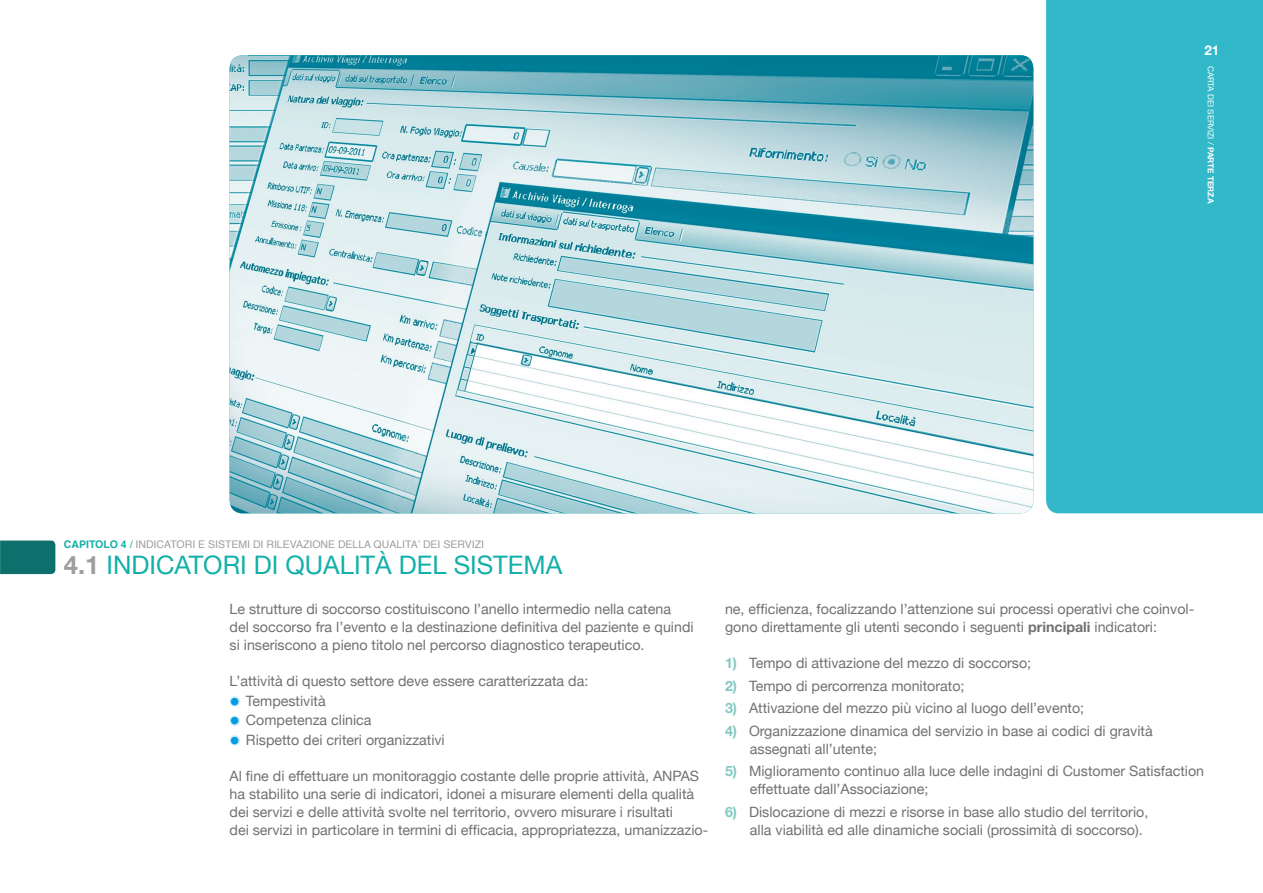
<style>
.page{position:relative;width:1263px;height:893px;background:#fff}
.page>*{position:absolute;margin:0;border:0;box-sizing:border-box;transform-origin:0 0}
.t1{font:25.5px "Helvetica Neue";color:#12b0a9}
.t2{font:14.25px/18px "Helvetica Neue";color:#707172}
.t3{font:700 13.5px "Helvetica Neue LT Std";color:#fff}
.t4{font:10.5px "Helvetica";color:#9c9e9f}
.t5{font:8.25px "Helvetica Neue";color:#fff}
.s1{font-weight:700}
.s2{font-weight:700;color:#12b0a9}
.s3{color:#12b0a9}
.s4{font-weight:700;color:#9c9e9f}
.s5{font-size:21px;color:#009ee0}
.s6{font-weight:700;color:#83c9c3}
</style>
<div class="page">
<svg style="left:229px;top:696px;width:11px;height:50px"></svg>
<img style="left:230px;top:55px;width:803px;height:458px">
<div style="left:1046px;top:0;width:217px;height:513px;background:#32b8c9"></div>
<div style="left:0;top:540px;width:55px;height:34px;background:#0e706c"></div>
<p class="t3" style="left:1204px;top:42px;width:17px">21</p>
<p class="t5" style="left:1215px;top:66px;width:139px;rotate:90deg">CARTA DEI SERVIZI / <span class="s1">PARTE TERZA</span></p>
<p class="t4" style="left:64px;top:537px;width:422px"><span class="s2">CAPITOLO 4</span> <span class="s3">/</span> INDICATORI E SISTEMI DI RILEVAZIONE DELLA QUALITA’ DEI SERVIZI</p>
<h1 class="t1" style="left:64px;top:550px;width:500px"><span class="s4">4.1</span> INDICATORI DI QUALITÀ DEL SISTEMA</h1>
<p class="t2" style="left:230px;top:600px;width:465px">Le strutture di soccorso costituiscono l’anello intermedio nella catena del soccorso fra l’evento e la destinazione definitiva del paziente e quindi si inseriscono a pieno titolo nel percorso diagnostico terapeutico.</p>
<p class="t2" style="left:230px;top:672px;width:360px">L’attività di questo settore deve essere caratterizzata da:</p>
<p class="t2" style="left:230px;top:692px;width:98px"><span class="s5">•</span> Tempestività</p>
<p class="t2" style="left:230px;top:711px;width:143px"><span class="s5">•</span> Competenza clinica</p>
<p class="t2" style="left:230px;top:731px;width:217px"><span class="s5">•</span> Rispetto dei criteri organizzativi</p>
<p class="t2" style="left:230px;top:767px;width:480px">Al fine di effettuare un monitoraggio costante delle proprie attività, ANPAS ha stabilito una serie di indicatori, idonei a misurare elementi della qualità dei servizi e delle attività svolte nel territorio, ovvero misurare i risultati<br>dei servizi in particolare in termini di efficacia, appropriatezza, umanizzazio-</p>
<p class="t2" style="left:725px;top:600px;width:471px">ne, efficienza, focalizzando l’attenzione sui processi operativi che coinvol&shy;gono direttamente gli utenti secondo i seguenti <span class="s1">principali</span> indicatori:</p>
<p class="t2" style="left:725px;top:654px;width:308px"><span class="s6">1)</span> Tempo di attivazione del mezzo di soccorso;</p>
<p class="t2" style="left:725px;top:677px;width:241px"><span class="s6">2)</span> Tempo di percorrenza monitorato;</p>
<p class="t2" style="left:725px;top:699px;width:361px"><span class="s6">3)</span> Attivazione del mezzo più vicino al luogo dell’evento;</p>
<p class="t2" style="left:750px;top:722px;width:404px;text-indent:-25px"><span class="s6">4)</span> Organizzazione dinamica del servizio in base ai codici di gravità assegnati all’utente;</p>
<p class="t2" style="left:750px;top:762px;width:456px;text-indent:-25px"><span class="s6">5)</span> Miglioramento continuo alla luce delle indagini di Customer Satisfaction effettuate dall’Associazione;</p>
<p class="t2" style="left:750px;top:803px;width:400px;text-indent:-25px"><span class="s6">6)</span> Dislocazione di mezzi e risorse in base allo studio del territorio, alla viabilità ed alle dinamiche sociali (prossimità di soccorso).</p>
</div>
